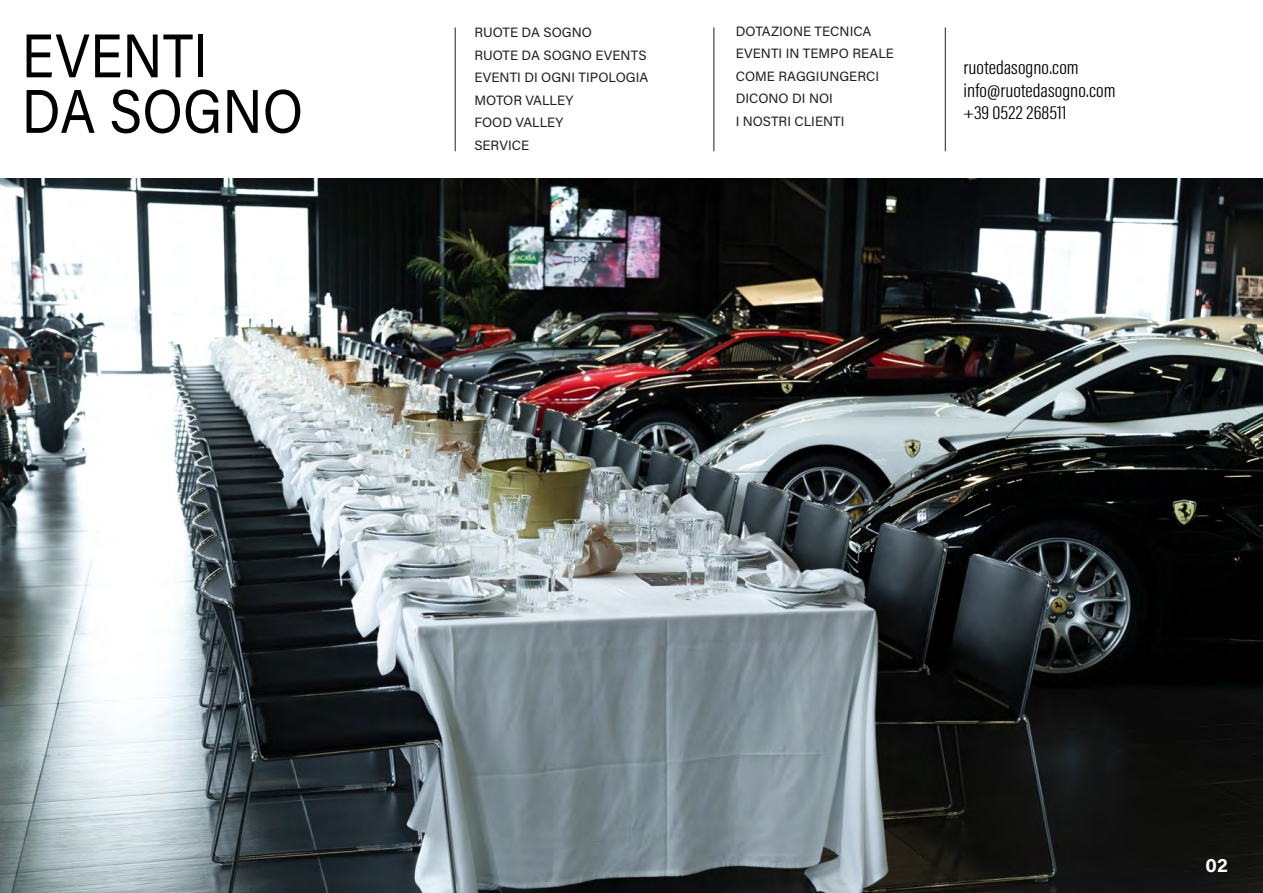
<style>
.page{position:relative;width:1263px;height:893px;background:#fff}
.page>*{position:absolute;margin:0;border:0;box-sizing:border-box;transform-origin:0 0}
.t1{font:61.5px/55.5px "Acumin Variable Concept";color:#000001;scale:.88 1}
.t2{font:19.5px/22.5px "Acumin Variable Concept";color:#000;scale:1.25 1}
.t3{font:19.5px "Acumin Variable Concept";color:#fff}
.t4{font:13.5px/22.5px "Acumin Variable Concept";color:#231f20}
</style>
<div class="page">
<img style="left:0;top:179px;width:1263px;height:714px">
<hr style="left:455px;top:27px;width:1px;height:124px;background:#231f20">
<hr style="left:714px;top:27px;width:1px;height:124px;background:#231f20">
<hr style="left:945px;top:27px;width:1px;height:124px;background:#231f20">
<h1 class="t1" style="left:22px;top:26px;width:321px">EVENTI<br>DA SOGNO</h1>
<p class="t4" style="left:474px;top:21px;width:176px">RUOTE DA SOGNO<br>RUOTE DA SOGNO EVENTS<br>EVENTI DI OGNI TIPOLOGIA<br>MOTOR VALLEY<br>FOOD VALLEY<br>SERVICE</p>
<p class="t4" style="left:736px;top:19px;width:160px">DOTAZIONE TECNICA<br>EVENTI IN TEMPO REALE<br>COME RAGGIUNGERCI<br>DICONO DI NOI<br>I NOSTRI CLIENTI</p>
<h2 class="t2" style="left:963px;top:55px;width:123px">ruotedasogno.com info@ruotedasogno.com +39 0522 268511</h2>
<h2 class="t3" style="left:1205px;top:851px;width:24px">02</h2>
</div>
